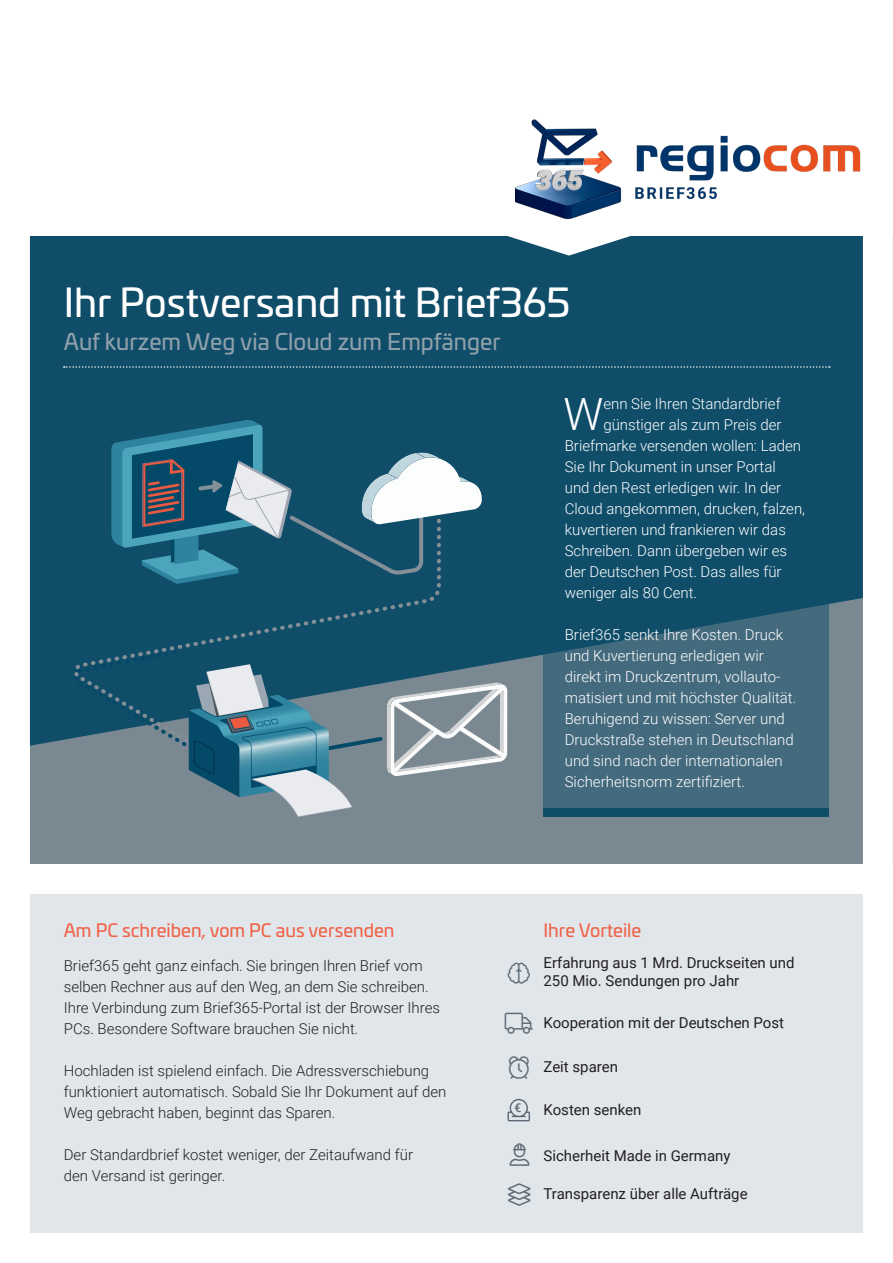
<style>
.page{position:relative;width:893px;height:1263px;background:#fff}
.page>*{position:absolute;margin:0;border:0;box-sizing:border-box;transform-origin:0 0}
.t1{font:300 44.55px "Roboto";color:#fff}
.t2{font:39px "Univia Pro";color:#fff}
.t3{font:22.5px "Univia Pro";color:#8fa0ab}
.t4{font:300 22.5px "Font Awesome 5 Pro";color:#5c6974}
.t5{font:18px "Univia Pro";color:#f16248}
.t6{font:300 15px/21px "Roboto";color:#fff}
.t7{font:300 15px/21px "Roboto";color:#231f20}
.t8{font:15px "Roboto";color:#231f20}
.t9{font:500 12.15px "Roboto";color:#5c6974}
</style>
<div class="page">
<div style="left:1px;top:236px;width:891px;height:634px;background:#0f4d69"></div>
<svg style="left:31px;top:598px;width:831px;height:266px;fill:#7a8892"></svg>
<svg style="left:543px;top:598px;width:286px;height:210px;fill:#446a7d"></svg>
<div style="left:543px;top:808px;width:286px;height:8px;background:#0f4d69"></div>
<svg style="left:507px;top:236px;width:124px;height:20px"></svg>
<img style="left:515px;top:119px;width:346px;height:101px">
<div style="left:2px;top:870px;width:891px;height:393px;background:#e1e6ea"></div>
<svg style="left:507px;top:1099px;width:23px;height:22px"></svg>
<div style="left:0;top:864px;width:893px;height:30px;background:#fff"></div>
<svg style="left:64px;top:366px;width:766px;height:2px"></svg>
<svg style="left:111px;top:420px;width:371px;height:95px"></svg>
<svg style="left:71px;top:510px;width:372px;height:138px"></svg>
<svg style="left:71px;top:648px;width:436px;height:169px"></svg>
<div style="left:0;top:0;width:893px;height:1263px;border:30px solid #fff"></div>
<p class="t2" style="left:64px;top:273px;width:508px">Ihr Postversand mit Brief365</p>
<p class="t3" style="left:64px;top:325px;width:438px">Auf kurzem Weg via Cloud zum Empfänger</p>
<p class="t1" style="left:563px;top:383px;width:41px">W</p>
<p class="t6" style="left:603px;top:393px;width:179px">enn Sie Ihren Standardbrief</p>
<p class="t6" style="left:603px;top:414px;width:180px">günstiger als zum Preis der</p>
<p class="t6" style="left:565px;top:435px;width:238px">Briefmarke versenden wollen: Laden</p>
<p class="t6" style="left:565px;top:456px;width:213px">Sie Ihr Dokument in unser Portal</p>
<p class="t6" style="left:565px;top:477px;width:218px">und den Rest erledigen wir. In der</p>
<p class="t6" style="left:565px;top:498px;width:242px">Cloud angekommen, drucken, falzen,</p>
<p class="t6" style="left:565px;top:519px;width:223px">kuvertieren und frankieren wir das</p>
<p class="t6" style="left:565px;top:540px;width:224px">Schreiben. Dann übergeben wir es</p>
<p class="t6" style="left:565px;top:561px;width:218px">der Deutschen Post. Das alles für</p>
<p class="t6" style="left:565px;top:582px;width:134px">weniger als 80 Cent.</p>
<p class="t6" style="left:565px;top:624px;width:233px">Brief365 senkt Ihre Kosten. Druck und Kuvertierung erledigen wir direkt im Druckzentrum, vollauto&shy;matisiert und mit höchster Qualität.<br>Beruhigend zu wissen: Server und Druckstraße stehen in Deutschland und sind nach der internationalen Sicherheitsnorm zertifiziert.</p>
<p class="t5" style="left:64px;top:917px;width:332px">Am PC schreiben, vom PC aus versenden</p>
<p class="t5" style="left:543px;top:917px;width:99px">Ihre Vorteile</p>
<p class="t7" style="left:64px;top:954px;width:378px">Brief365 geht ganz einfach. Sie bringen Ihren Brief vom selben Rechner aus auf den Weg, an dem Sie schreiben.<br>Ihre Verbindung zum Brief365-Portal ist der Browser Ihres PCs. Besondere Software brauchen Sie nicht.</p>
<p class="t7" style="left:64px;top:1059px;width:384px">Hochladen ist spielend einfach. Die Adressverschiebung funktioniert automatisch. Sobald Sie Ihr Dokument auf den<br>Weg gebracht haben, beginnt das Sparen.</p>
<p class="t7" style="left:64px;top:1143px;width:351px">Der Standardbrief kostet weniger, der Zeitaufwand für</p>
<p class="t7" style="left:64px;top:1164px;width:163px">den Versand ist geringer.</p>
<p class="t9" style="left:515px;top:1099px;width:8px">€</p>
<p class="t4" style="left:510px;top:1143px;width:21px">▲★★▼</p>
<p class="t8" style="left:543px;top:952px;width:253px">Erfahrung aus 1 Mrd. Druckseiten und</p>
<p class="t8" style="left:543px;top:970px;width:197px">250 Mio. Sendungen pro Jahr</p>
<p class="t8" style="left:543px;top:1012px;width:242px">Kooperation mit der Deutschen Post</p>
<p class="t8" style="left:543px;top:1056px;width:76px">Zeit sparen</p>
<p class="t8" style="left:543px;top:1099px;width:99px">Kosten senken</p>
<p class="t8" style="left:543px;top:1145px;width:189px">Sicherheit Made in Germany</p>
<p class="t8" style="left:543px;top:1183px;width:206px">Transparenz über alle Aufträge</p>
</div>
